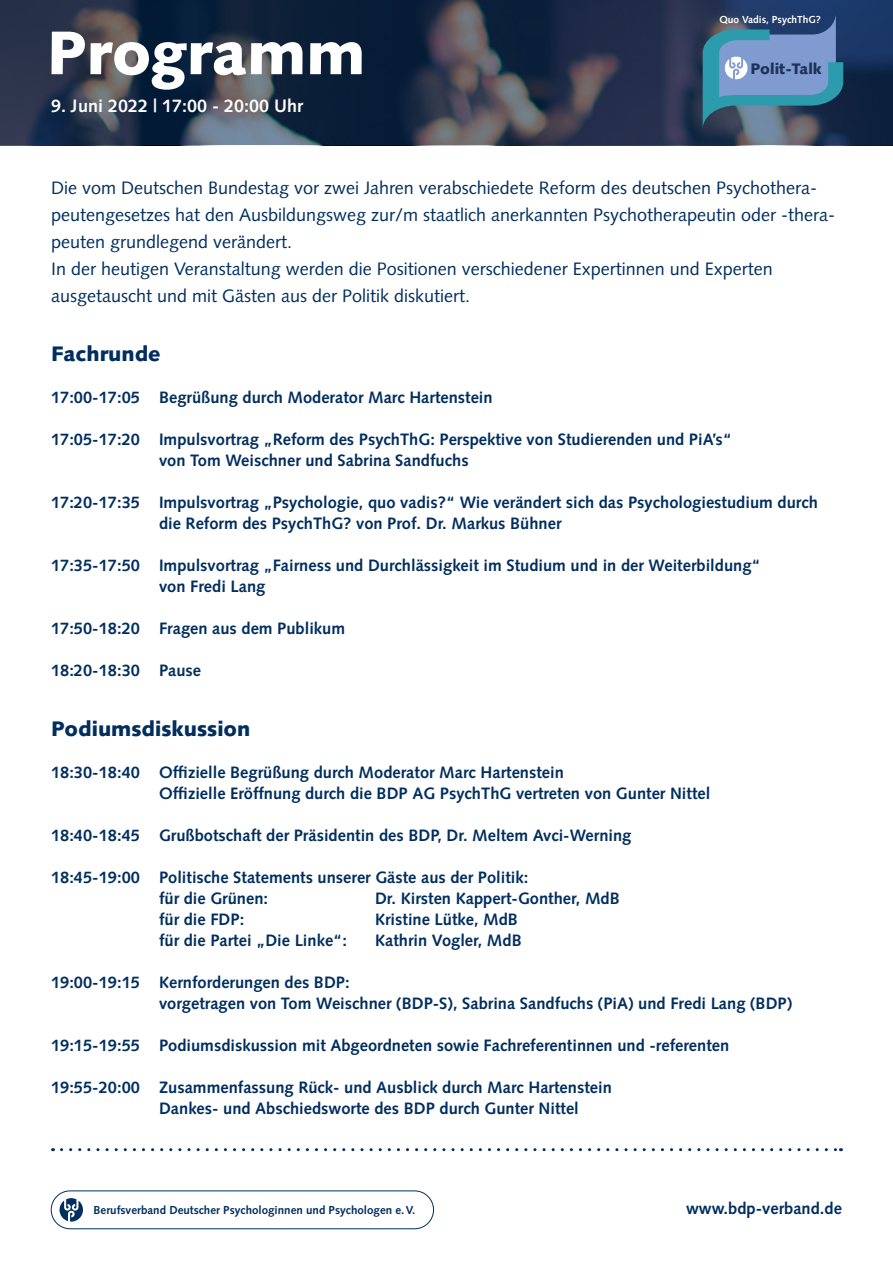
<style>
.page{position:relative;width:893px;height:1263px;background:#fff}
.page>*{position:absolute;margin:0;border:0;box-sizing:border-box;transform-origin:0 0}
.t1{font:900 61.5px "Syntax LT Std";color:#fff}
.t2{font:900 21px "Syntax LT Std";color:#002e5f}
.t3{font:18px/27px "Syntax LT Std";color:#002e5f}
.t4{font:700 18px "Syntax LT Std";color:#fcfcfd}
.t5{font:700 16.5px/21px "Syntax LT Std";color:#002e5f}
.t6{font:900 15.3px "Syntax LT Std";color:#1d335a}
.t7{font:700 11.55px "Syntax LT Std";color:#002e5f}
.t8{font:700 10.2px "Syntax LT Std";color:#fff}
</style>
<div class="page">
<svg style="left:61px;top:1148px;width:780px;height:3px"></svg>
<svg style="left:0;top:0;width:893px;height:145px;background:#28354b"></svg>
<div style="left:51px;top:1191px;width:383px;height:38px;border:1px solid #002e5f;border-radius:19px"></div>
<svg style="left:60px;top:1198px;width:23px;height:23px"></svg>
<svg style="left:703px;top:13px;width:140px;height:116px;background:#557ea1"></svg>
<h1 class="t1" style="left:47px;top:16px;width:320px">Programm</h1>
<p class="t4" style="left:51px;top:95px;width:254px">9. Juni 2022 | 17:00 - 20:00 Uhr</p>
<p class="t8" style="left:719px;top:13px;width:103px">Quo Vadis, PsychThG?</p>
<p class="t6" style="left:750px;top:59px;width:73px">Polit-Talk</p>
<p class="t3" style="left:51px;top:175px;width:786px">Die vom Deutschen Bundestag vor zwei Jahren verabschiedete Reform des deutschen Psychothera&shy;peutengesetzes hat den Ausbildungsweg zur/m staatlich anerkannten Psychotherapeutin oder -thera&shy;peuten grundlegend verändert.<br>In der heutigen Veranstaltung werden die Positionen verschiedener Expertinnen und Experten ausgetauscht und mit Gästen aus der Politik diskutiert.</p>
<p class="t2" style="left:51px;top:341px;width:111px">Fachrunde</p>
<p class="t5" style="left:51px;top:387px;width:443px">17:00-17:05 Begrüßung durch Moderator Marc Hartenstein</p>
<p class="t5" style="left:159px;top:429px;width:574px;text-indent:-108px">17:05-17:20 Impulsvortrag „Reform des PsychThG: Perspektive von Studierenden und PiA’s“ von Tom Weischner und Sabrina Sandfuchs</p>
<p class="t5" style="left:159px;top:492px;width:660px;text-indent:-108px">17:20-17:35 Impulsvortrag „Psychologie, quo vadis?“ Wie verändert sich das Psychologiestudium durch die Reform des PsychThG? von Prof. Dr. Markus Bühner</p>
<p class="t5" style="left:159px;top:555px;width:603px;text-indent:-108px">17:35-17:50 Impulsvortrag „Fairness und Durchlässigkeit im Studium und in der Weiterbildung“ von Fredi Lang</p>
<p class="t5" style="left:51px;top:618px;width:296px">17:50-18:20 Fragen aus dem Publikum</p>
<p class="t5" style="left:51px;top:660px;width:152px">18:20-18:30 Pause</p>
<p class="t2" style="left:51px;top:716px;width:201px">Podiumsdiskussion</p>
<p class="t5" style="left:159px;top:762px;width:553px;text-indent:-108px">18:30-18:40 Offizielle Begrüßung durch Moderator Marc Hartenstein<br>Offizielle Eröffnung durch die BDP AG PsychThG vertreten von Gunter Nittel</p>
<p class="t5" style="left:51px;top:825px;width:582px">18:40-18:45 Grußbotschaft der Präsidentin des BDP, Dr. Meltem Avci-Werning</p>
<p class="t5" style="left:159px;top:867px;width:371px;text-indent:-108px">18:45-19:00 Politische Statements unserer Gäste aus der Politik: für die Grünen:</p>
<p class="t5" style="left:375px;top:888px;width:246px">Dr. Kirsten Kappert-Gonther, MdB</p>
<p class="t5" style="left:159px;top:909px;width:87px">für die FDP:</p>
<p class="t5" style="left:375px;top:909px;width:144px">Kristine Lütke, MdB</p>
<p class="t5" style="left:159px;top:930px;width:189px">für die Partei „Die Linke“:</p>
<p class="t5" style="left:375px;top:930px;width:148px">Kathrin Vogler, MdB</p>
<p class="t5" style="left:159px;top:972px;width:635px;text-indent:-108px">19:00-19:15 Kernforderungen des BDP:<br>vorgetragen von Tom Weischner (BDP-S), Sabrina Sandfuchs (PiA) und Fredi Lang (BDP)</p>
<p class="t5" style="left:51px;top:1035px;width:680px">19:15-19:55 Podiumsdiskussion mit Abgeordneten sowie Fachreferentinnen und -referenten</p>
<p class="t5" style="left:159px;top:1077px;width:454px;text-indent:-108px">19:55-20:00 Zusammenfassung Rück- und Ausblick durch Marc Hartenstein<br>Dankes- und Abschiedsworte des BDP durch Gunter Nittel</p>
<p class="t7" style="left:94px;top:1203px;width:323px">Berufsverband Deutscher Psychologinnen und Psychologen e.V.</p>
<p class="t5" style="left:686px;top:1197px;width:157px">www.bdp-verband.de</p>
</div>
